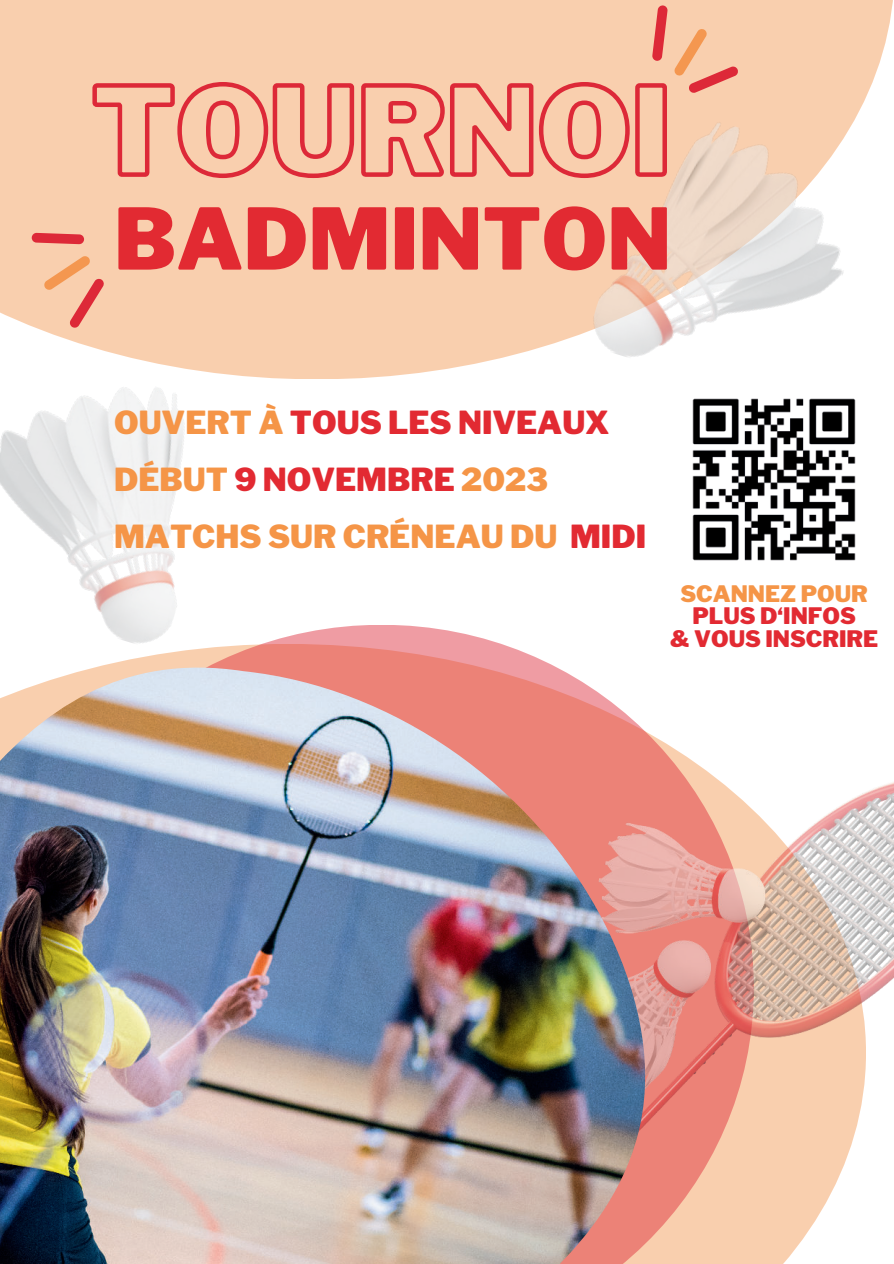
<style>
.page{position:relative;width:894px;height:1264px;background:#fff}
.page>*{position:absolute;margin:0;border:0;box-sizing:border-box;transform-origin:0 0}
.t1{font:900 84px "Libre Franklin";color:#e22a32}
.t2{font:900 31.5px "Libre Franklin";color:#f59547}
.t3{font:900 31.5px "Libre Franklin";color:#e22a32}
.t4{font:900 22.5px/22.5px "Libre Franklin";color:#e22a32;text-align:center}
.t5{font:900 22.5px "Libre Franklin";color:#f59547}
.s1{color:#f59547}
.s2{color:#e22a32}
</style>
<div class="page">
<div style="left:0;top:0;width:893px;height:379px;background:#f9cfae"></div>
<img style="left:0;top:345px;width:236px;height:279px">
<svg style="left:97px;top:624px;width:618px;height:153px"></svg>
<img style="left:654px;top:777px;width:239px;height:486px">
<img style="left:584px;top:103px;width:290px;height:276px">
<svg style="left:32px;top:233px;width:52px;height:11px"></svg>
<svg style="left:44px;top:255px;width:60px;height:73px;background:#f5b495"></svg>
<svg style="left:673px;top:28px;width:65px;height:65px;background:#f5b595"></svg>
<svg style="left:652px;top:5px;width:15px;height:56px"></svg>
<img style="left:0;top:667px;width:654px;height:596px">
<img style="left:692px;top:398px;width:164px;height:163px">
<svg style="left:90px;top:79px;width:579px;height:102px;background:#f3ab95"></svg>
<h1 class="t1" style="left:114px;top:189px;width:558px">BADMINTON</h1>
<p class="t3" style="left:114px;top:404px;width:496px"><span class="s1">OUVERT À</span> TOUS LES NIVEAUX</p>
<p class="t2" style="left:114px;top:460px;width:435px">DÉBUT <span class="s2">9 NOVEMBRE</span> 2023</p>
<p class="t2" style="left:114px;top:517px;width:533px">MATCHS SUR CRÉNEAU DU <span class="s2">MIDI</span></p>
<p class="t5" style="left:680px;top:580px;width:189px">SCANNEZ POUR</p>
<p class="t4" style="left:669px;top:605px;width:210px">P LUS D‘INFOS<br>&amp; VOUS INSCRIRE</p>
</div>
